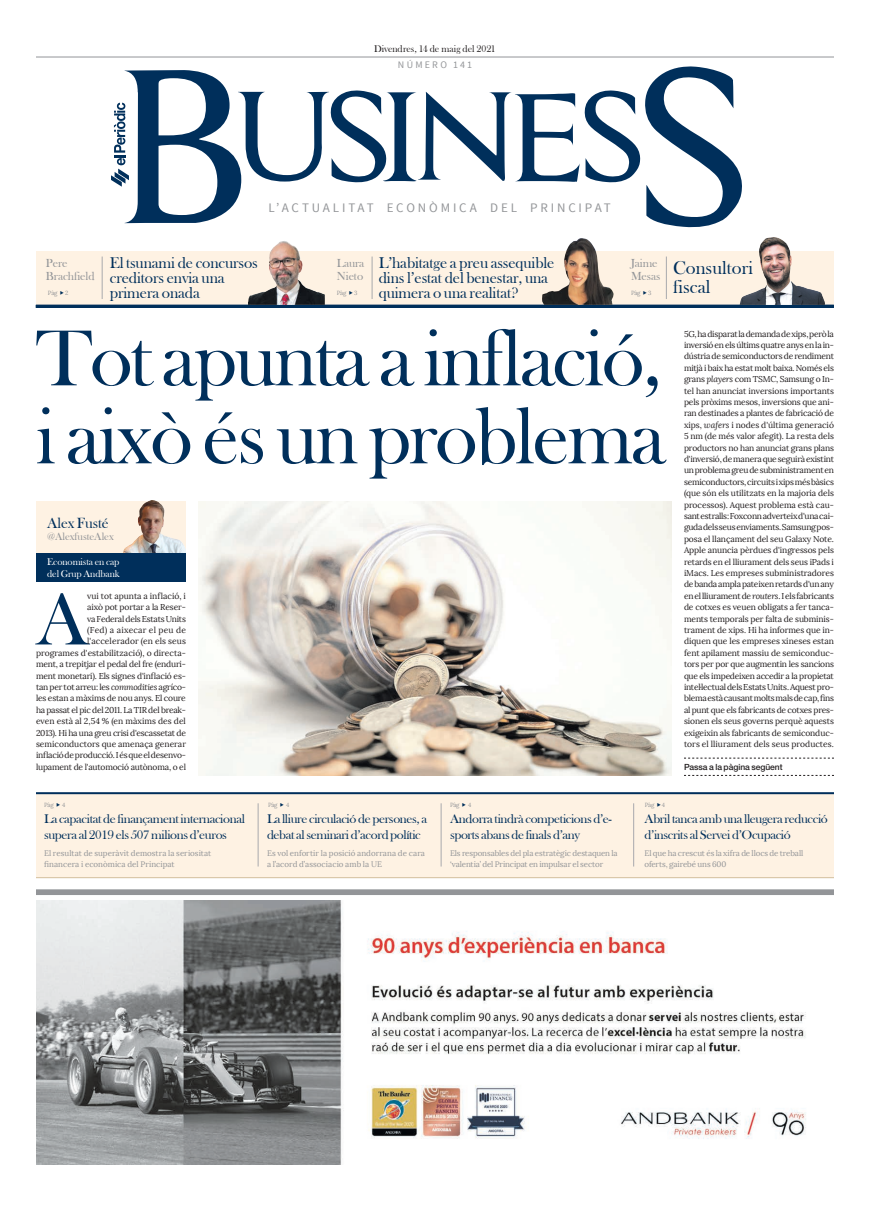
<style>
.page{position:relative;width:870px;height:1220px;background:#fff}
.page>*{position:absolute;margin:0;border:0;box-sizing:border-box;transform-origin:0 0}
.t1{font:82px/78px "Bask Old Face";letter-spacing:-.03em;color:#002f5b}
.t2{font:76.9px "Bask Old Face";color:#002f5b}
.t3{font:19px/19px "Bask Old Face";color:#002f5b}
.t4{font:16px/15px "Bask Old Face";letter-spacing:-.01em;color:#002f5b}
.t5{font:15.2px "Bask Old Face";letter-spacing:-.005em;color:#002f5b}
.t6{font:13px "Source Sans Pro";letter-spacing:.215em;color:#939598}
.t7{font:12.9px/16px "Bask Old Face";letter-spacing:-.03em;color:#002f5b;scale:1.04 1}
.t8{font:12px/13px "Bask Old Face";letter-spacing:-.01em;color:#939598}
.t9{font:10.8px "Bask Old Face";letter-spacing:-.01em;color:#939598}
.t10{font:10px/12px "Bask Old Face";letter-spacing:-.01em;color:#fff}
.t11{font:10px "Bask Old Face";letter-spacing:-.01em;color:#231f20}
.t12{font:10px "Source Sans Pro";letter-spacing:.225em;color:#939598}
.t13{font:8.5px/11.4px "Lora";letter-spacing:-.02em;color:#231f20;text-align:right}
.t14{font:500 8.5px "Helvetica Neue LT Std";letter-spacing:-.01em;color:#231f20}
.t15{font:8px/11px "Lora";letter-spacing:-.005em;color:#939598}
.t16{font:6px "Lora";letter-spacing:-.035em;color:#939598}
.s1{font-style:italic}
</style>
<div class="page">
<div style="left:36px;top:793px;width:798px;height:85px;background:#fef2e3"></div>
<svg style="left:125px;top:66px;width:617px;height:162px"></svg>
<svg style="left:111px;top:103px;width:18px;height:84px"></svg>
<hr style="left:36px;top:57px;width:798px;height:1px;background:#939598">
<hr style="left:36px;top:792px;width:798px;height:2px;background:#002f5b">
<hr style="left:36px;top:877px;width:798px;height:1px;background:#d2bf9d">
<hr style="left:441px;top:803px;width:1px;height:63px;background:#a8a9ad">
<hr style="left:258px;top:803px;width:1px;height:63px;background:#a8a9ad">
<hr style="left:634px;top:803px;width:1px;height:63px;background:#a8a9ad">
<div style="left:36px;top:889px;width:798px;height:6px;background:#939598"></div>
<svg style="left:684px;top:758px;width:150px;height:1px"></svg>
<svg style="left:684px;top:775px;width:150px;height:1px"></svg>
<div style="left:36px;top:251px;width:798px;height:57px;background:#fef2e3"></div>
<hr style="left:36px;top:305px;width:798px;height:3px;background:#002f5b">
<hr style="left:666px;top:257px;width:1px;height:42px;background:#a8a9ad">
<hr style="left:102px;top:257px;width:1px;height:42px;background:#a8a9ad">
<img style="left:36px;top:901px;width:770px;height:264px">
<img style="left:198px;top:502px;width:474px;height:273px">
<img style="left:248px;top:241px;width:77px;height:64px">
<img style="left:739px;top:237px;width:86px;height:68px">
<div style="left:36px;top:502px;width:150px;height:51px;background:#fef2e3"></div>
<img style="left:122px;top:500px;width:64px;height:53px">
<div style="left:36px;top:553px;width:150px;height:28px;background:#002f5b"></div>
<hr style="left:372px;top:257px;width:1px;height:42px;background:#a8a9ad">
<img style="left:542px;top:238px;width:72px;height:67px">
<p class="t11" style="left:374px;top:43px;width:123px">Divendres, 14 de maig del 2021</p>
<p class="t12" style="left:398px;top:59px;width:76px">NÚMERO 141</p>
<h3 class="t6" style="left:269px;top:200px;width:344px">L’ACTUALITAT ECONÒMICA DEL PRINCIPAT</h3>
<h3 class="t4" style="left:110px;top:256px;width:150px">El tsunami de concursos creditors envia una primera onada</h3>
<h1 class="t1" style="left:36px;top:321px;width:631px">Tot apunta a inflació, i això és un problema</h1>
<h3 class="t4" style="left:379px;top:256px;width:177px">L’habitatge a preu assequible dins l’estat del benestar, una quimera o una realitat?</h3>
<h3 class="t8" style="left:631px;top:257px;width:31px">Jaime<br>Mesas</h3>
<p class="t16" style="left:631px;top:289px;width:11px">Pàg</p>
<p class="t16" style="left:648px;top:289px;width:5px">3</p>
<h3 class="t8" style="left:46px;top:257px;width:50px">Pere<br>Brachfield</h3>
<p class="t16" style="left:48px;top:289px;width:11px">Pàg</p>
<p class="t16" style="left:65px;top:289px;width:5px">2</p>
<h3 class="t8" style="left:337px;top:257px;width:29px">Laura<br>Nieto</h3>
<p class="t16" style="left:337px;top:289px;width:11px">Pàg</p>
<p class="t16" style="left:354px;top:289px;width:5px">3</p>
<h3 class="t3" style="left:673px;top:259px;width:81px">Consultori fiscal</h3>
<p class="t13" style="left:684px;top:328px;width:152px;text-align:justify">5G, ha disparat la demanda de xips, però la inversió en els últims quatre anys en la in&shy;dústria de semiconductors de rendiment mitjà i baix ha estat molt baixa. Només els grans <span class="s1">players</span> com TSMC, Samsung o In&shy;tel han anunciat inversions importants pels pròxims mesos, inversions que ani&shy;ran destinades a plantes de fabricació de xips, <span class="s1">wafers</span> i nodes d'última generació 5 nm (de més valor afegit). La resta dels productors no han anunciat grans plans d'inversió, de manera que seguirà existint un problema greu de subministrament en semiconductors, circuits i xips més bàsics (que són els utilitzats en la majoria dels processos). Aquest problema està cau&shy;sant estralls: Foxconn adverteix d'una cai&shy;guda dels seus enviaments. Samsung pos&shy;posa el llançament del seu Galaxy Note.<br>Apple anuncia pèrdues d'ingressos pels retards en el lliurament dels seus iPads i iMacs. Les empreses subministradores de banda ampla pateixen retards d'un any en el lliurament de <span class="s1">routers</span>. I els fabricants de cotxes es veuen obligats a fer tanca&shy;ments temporals per falta de subminis&shy;trament de xips. Hi ha informes que in&shy;diquen que les empreses xineses estan fent apilament massiu de semiconduc&shy;tors per por que augmentin les sancions que els impedeixen accedir a la propietat intel·lectual dels Estats Units. Aquest pro&shy;blema està causant molts mals de cap, fins al punt que els fabricants de cotxes pres&shy;sionen els seus governs perquè aquests exigeixin als fabricants de semiconduc&shy;tors el lliurament dels seus productes.</p>
<h3 class="t5" style="left:47px;top:515px;width:63px">Alex Fusté</h3>
<p class="t9" style="left:47px;top:531px;width:68px">@AlexfusteAlex</p>
<p class="t10" style="left:47px;top:555px;width:74px">Economista en cap del Grup Andbank</p>
<p class="t13" style="left:36px;top:590px;width:152px">vui tot apunta a inflació, i<br>això pot portar a la Reser-<br>va Federal dels Estats Units<br>(Fed) a aixecar el peu de l'accelerador (en els seus<br>programes d'estabilització), o directa&shy;ment, a trepitjar el pedal del fre (enduri&shy;ment monetari). Els signes d'inflació es&shy;tan per tot arreu: les <span class="s1">commodities</span> agríco&shy;les estan a màxims de nou anys. El coure ha passat el pic del 2011. La TIR del break&shy;even està al 2,54 % (en màxims des del 2013). Hi ha una greu crisi d'escassetat de semiconductors que amenaça generar inflació de producció. I és que el desenvo&shy;lupament de l'automoció autònoma, o el</p>
<h2 class="t2" style="left:36px;top:577px;width:55px">A</h2>
<p class="t14" style="left:684px;top:762px;width:100px">Passa a la pàgina següent</p>
<p class="t16" style="left:44px;top:801px;width:11px">Pàg</p>
<p class="t16" style="left:62px;top:801px;width:5px">4</p>
<h3 class="t7" style="left:44px;top:811px;width:195px">La capacitat de finançament internacional supera al 2019 els 507 milions d’euros</h3>
<p class="t15" style="left:44px;top:847px;width:169px">El resultat de superàvit demostra la seriositat financera i econòmica del Principat</p>
<p class="t16" style="left:268px;top:801px;width:11px">Pàg</p>
<p class="t16" style="left:286px;top:801px;width:5px">4</p>
<h3 class="t7" style="left:267px;top:811px;width:155px">La lliure circulació de persones, a debat al seminari d’acord polític</h3>
<p class="t15" style="left:267px;top:847px;width:160px">Es vol enfortir la posició andorrana de cara a l’acord d’associacio amb la UE</p>
<p class="t16" style="left:450px;top:801px;width:11px">Pàg</p>
<p class="t16" style="left:468px;top:801px;width:5px">4</p>
<h3 class="t7" style="left:450px;top:811px;width:157px">Andorra tindrà competicions d’e&shy;sports abans de finals d’any</h3>
<p class="t15" style="left:450px;top:847px;width:169px">Els responsables del pla estratègic destaquen la ‘valentia’ del Principat en impulsar el sector</p>
<p class="t16" style="left:645px;top:801px;width:11px">Pàg</p>
<p class="t16" style="left:662px;top:801px;width:5px">4</p>
<h3 class="t7" style="left:645px;top:811px;width:178px">Abril tanca amb una lleugera reducció d’inscrits al Servei d’Ocupació</h3>
<p class="t15" style="left:645px;top:847px;width:160px">El que ha crescut és la xifra de llocs de treball oferts, gairebé uns 600</p>
</div>
